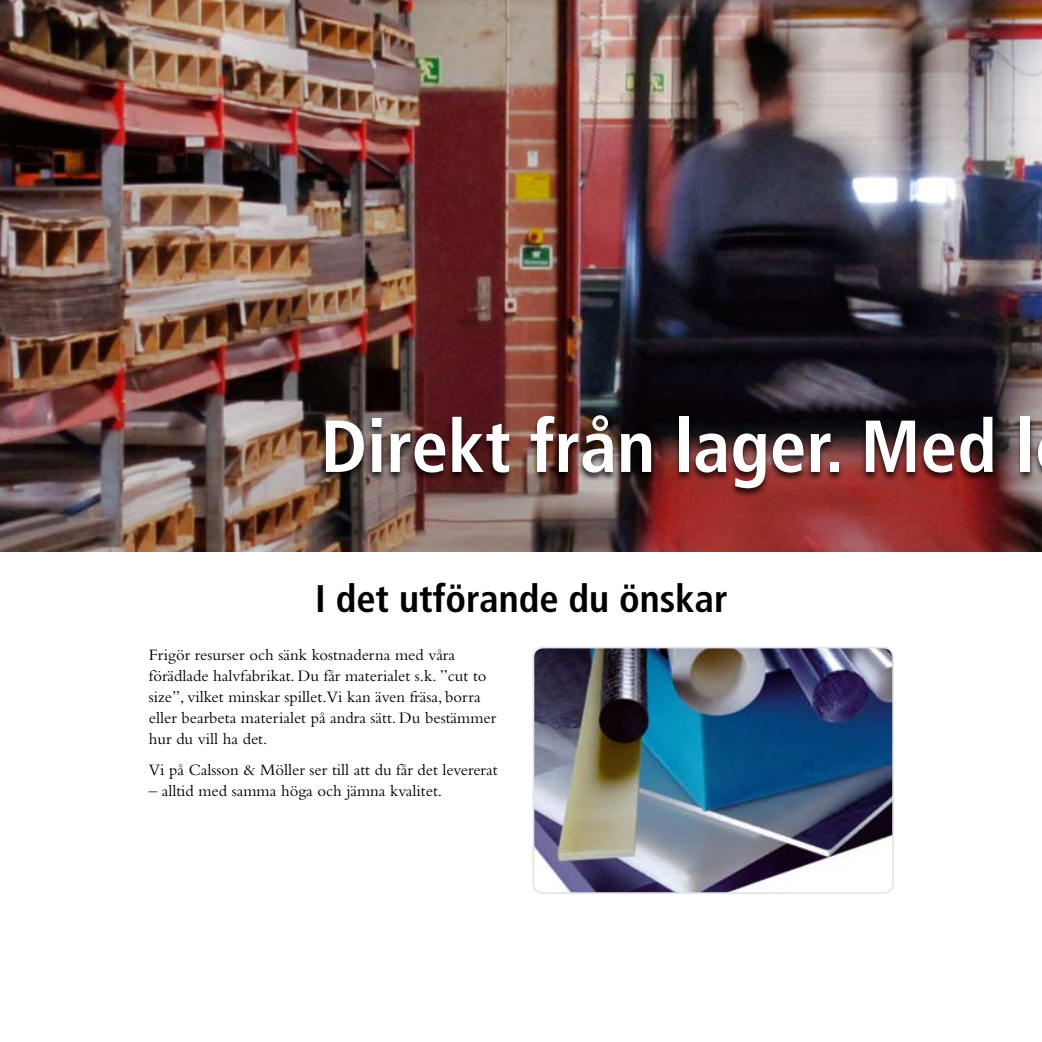
<style>
.page{position:relative;width:1042px;height:1042px;background:#fff}
.page>*{position:absolute;margin:0;border:0;box-sizing:border-box;transform-origin:0 0}
.t1{font:700 condensed 73.5px "Frutiger";color:#fff}
.t2{font:700 condensed 38.5px "Frutiger";color:#000}
.t3{font:16.62px/21px "Bembo";color:#000}
</style>
<div class="page">
<img style="left:0;top:0;width:1042px;height:552px">
<div style="left:321px;top:415px;width:721px;height:138px;background:#000;opacity:.75"></div>
<img style="left:535px;top:649px;width:356px;height:242px">
<div style="left:532px;top:646px;width:362px;height:248px;border:2px solid #e3e5e6;border-radius:10px"></div>
<h1 class="t1" style="left:321px;top:403px;width:715px">Direkt från lager. Med l</h1>
<h2 class="t2" style="left:315px;top:576px;width:414px">I det utförande du önskar</h2>
<p class="t3" style="left:149px;top:644px;width:349px">Frigör resurser och sänk kostnaderna med våra förädlade halvfabrikat. Du får materialet s.k. ”cut to size”, vilket minskar spillet.Vi kan även fräsa, borra eller bearbeta materialet på andra sätt. Du bestämmer hur du vill ha det.</p>
<p class="t3" style="left:149px;top:759px;width:350px">Vi på Calsson &amp; Möller ser till att du får det levererat</p>
<p class="t3" style="left:149px;top:780px;width:295px">– alltid med samma höga och jämna kvalitet.</p>
</div>
